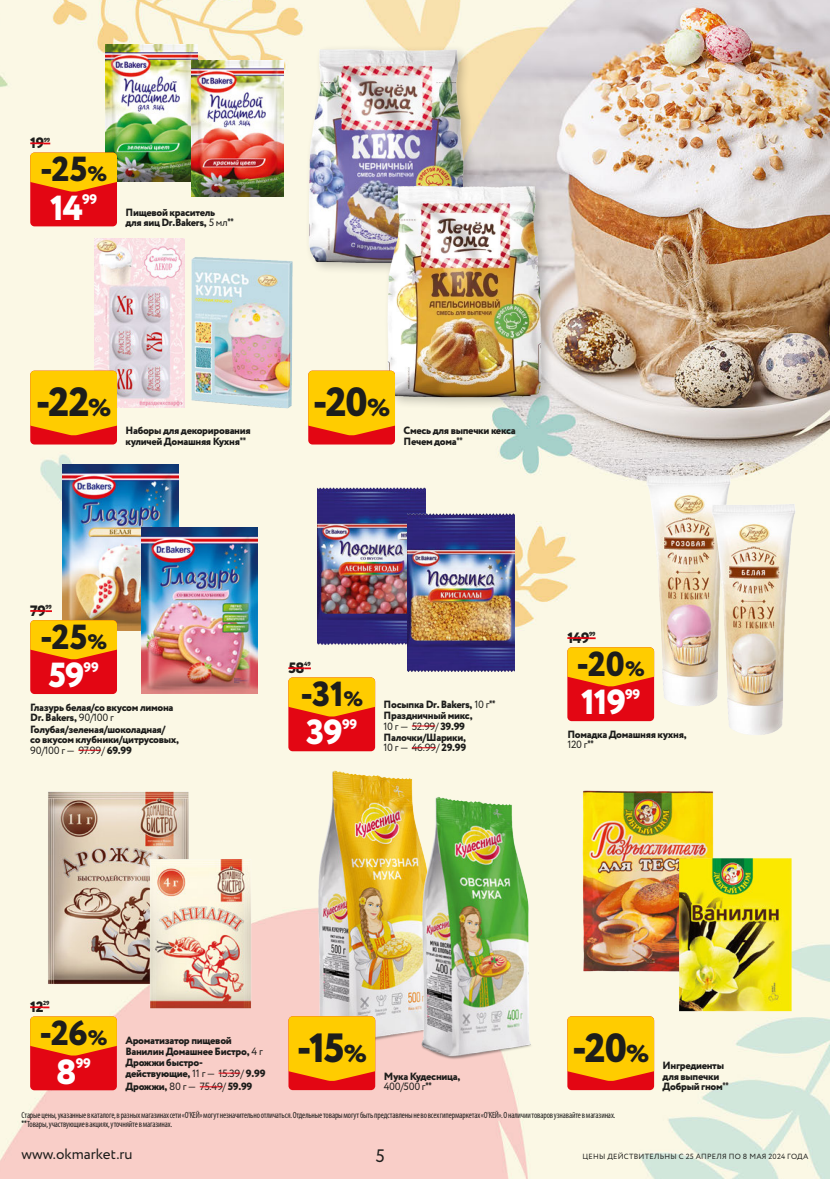
<style>
.page{position:relative;width:830px;height:1179px;background:#fff}
.page>*{position:absolute;margin:0;border:0;box-sizing:border-box;transform-origin:0 0}
.t1{font:800 40.8px "Circe";letter-spacing:-.03em;color:#1d1d1b}
.t2{font:800 34.8px "Circe";letter-spacing:-.005em;color:#1d1d1b}
.t3{font:800 34.8px "Circe";letter-spacing:-.03em;color:#fff}
.t4{font:18px "Circe";color:#1d1d1b}
.t5{font:15px "Circe";color:#1d1d1b}
.t6{font:800 15px "Circe";letter-spacing:-.03em;color:#1d1d1b}
.t7{font:800 13.95px "Circe";letter-spacing:-.03em;color:#fff}
.t8{font:800 10.5px/10.5px "Circe";letter-spacing:-.03em;color:#1d1d1b}
.t9{font:10.5px "Circe";color:#1d1d1b}
.t10{font:condensed 9px/9px "Myriad Pro";letter-spacing:-.015em;color:#1d1d1b;scale:.95 1}
.t11{font:7.5px "Circe";letter-spacing:.03em;color:#1d1d1b}
.t12{font:800 6px "Circe";letter-spacing:-.03em;color:#1d1d1b}
.s1{font-size:20.85px}
.s2{font-weight:400}
.s3{font-family:"PT Sans";font-weight:700;font-stretch:condensed}
.s4{font-size:24.45px}
.s5{font-weight:800}
.s6{font-family:"PT Sans";font-weight:700}
</style>
<div class="page">
<img style="left:0;top:0;width:830px;height:1179px">
<img style="left:317px;top:487px;width:108px;height:157px">
<img style="left:407px;top:513px;width:108px;height:158px">
<svg style="left:412px;top:725px;width:23px;height:1px"></svg>
<svg style="left:412px;top:747px;width:24px;height:1px"></svg>
<div style="left:288px;top:677px;width:87px;height:74px;background:#e30613;border-radius:4px"></div>
<svg style="left:288px;top:677px;width:87px;height:39px;background:#fbb604"></svg>
<svg style="left:288px;top:667px;width:23px;height:2px"></svg>
<img style="left:41px;top:786px;width:153px;height:203px">
<img style="left:146px;top:854px;width:110px;height:158px">
<svg style="left:219px;top:1072px;width:21px;height:1px"></svg>
<svg style="left:200px;top:1086px;width:23px;height:1px"></svg>
<div style="left:30px;top:1016px;width:87px;height:74px;background:#e30613;border-radius:4px"></div>
<svg style="left:30px;top:1016px;width:87px;height:39px;background:#fbb604"></svg>
<svg style="left:30px;top:1006px;width:19px;height:2px"></svg>
<img style="left:296px;top:766px;width:158px;height:292px">
<img style="left:402px;top:781px;width:150px;height:286px">
<div style="left:288px;top:1016px;width:87px;height:74px;background:#e30613;border-radius:4px"></div>
<svg style="left:288px;top:1016px;width:87px;height:65px;background:#fcbc02"></svg>
<img style="left:63px;top:464px;width:115px;height:166px">
<img style="left:142px;top:527px;width:115px;height:166px">
<svg style="left:78px;top:750px;width:23px;height:1px"></svg>
<div style="left:30px;top:620px;width:87px;height:74px;background:#e30613;border-radius:4px"></div>
<svg style="left:30px;top:620px;width:87px;height:39px;background:#fbb502"></svg>
<svg style="left:30px;top:610px;width:22px;height:2px"></svg>
<img style="left:620px;top:456px;width:144px;height:270px">
<img style="left:685px;top:482px;width:132px;height:273px">
<div style="left:567px;top:647px;width:87px;height:74px;background:#e30613;border-radius:4px"></div>
<svg style="left:567px;top:647px;width:87px;height:39px;background:#fbb503"></svg>
<hr style="left:567px;top:637px;width:22px;height:2px;background:#e30613">
<svg style="left:589px;top:637px;width:7px;height:2px"></svg>
<img style="left:580px;top:785px;width:136px;height:190px">
<img style="left:666px;top:830px;width:138px;height:208px">
<div style="left:567px;top:1016px;width:87px;height:74px;background:#e30613;border-radius:4px"></div>
<svg style="left:567px;top:1016px;width:87px;height:65px;background:#fcbd02"></svg>
<img style="left:105px;top:44px;width:93px;height:137px">
<img style="left:191px;top:60px;width:93px;height:137px">
<div style="left:30px;top:153px;width:87px;height:73px;background:#e30613;border-radius:4px"></div>
<svg style="left:30px;top:153px;width:87px;height:39px;background:#fbb202"></svg>
<svg style="left:30px;top:142px;width:20px;height:2px"></svg>
<img style="left:94px;top:238px;width:91px;height:169px">
<img style="left:184px;top:252px;width:111px;height:164px">
<div style="left:30px;top:371px;width:87px;height:73px;background:#e30613;border-radius:4px"></div>
<svg style="left:30px;top:371px;width:87px;height:64px;background:#fdbe01"></svg>
<div style="left:304px;top:44px;width:250px;height:366px;background:#1d1d1b;opacity:.25"></div>
<img style="left:300px;top:38px;width:204px;height:236px">
<img style="left:359px;top:159px;width:211px;height:252px">
<div style="left:308px;top:371px;width:87px;height:73px;background:#e30613;border-radius:4px"></div>
<svg style="left:308px;top:371px;width:87px;height:64px;background:#fdbe01"></svg>
<img style="left:0;top:249px;width:1px;height:180px">
<h3 class="t6" style="left:30px;top:133px;width:15px">19</h3>
<p class="t12" style="left:44px;top:135px;width:8px">99</p>
<h2 class="t2" style="left:40px;top:146px;width:68px">-25<span class="s1">%</span></h2>
<h3 class="t7" style="left:82px;top:190px;width:17px">99</h3>
<h2 class="t3" style="left:50px;top:184px;width:34px">14</h2>
<p class="t8" style="left:126px;top:208px;width:91px">Пищевой краситель</p>
<p class="t8" style="left:126px;top:218px;width:110px">для яиц Dr.Bakers, <span class="s2">5 мл</span><span class="s3">**</span></p>
<h1 class="t1" style="left:36px;top:374px;width:77px">-22<span class="s4">%</span></h1>
<p class="t8" style="left:126px;top:426px;width:127px">Наборы для декорирования куличей Домашняя Кухня<span class="s3">**</span></p>
<h1 class="t1" style="left:313px;top:374px;width:79px">-20<span class="s4">%</span></h1>
<p class="t8" style="left:403px;top:426px;width:114px">Смесь для выпечки кекса<br>Печем дома<span class="s3">**</span></p>
<h3 class="t6" style="left:30px;top:600px;width:17px">79</h3>
<p class="t12" style="left:45px;top:603px;width:8px">99</p>
<h2 class="t2" style="left:40px;top:613px;width:68px">-25<span class="s1">%</span></h2>
<h2 class="t3" style="left:48px;top:651px;width:38px">59</h2>
<h3 class="t7" style="left:84px;top:657px;width:17px">99</h3>
<p class="t8" style="left:30px;top:702px;width:150px">Глазурь белая/со вкусом лимона<br>Dr. Bakers, <span class="s2">90/100 г<br></span>Голубая/зеленая/шоколадная/<br>со вкусом клубники/цитрусовых,<br><span class="s2">90/100 г — 97.99/</span> 69.99</p>
<h3 class="t6" style="left:288px;top:658px;width:18px">58</h3>
<p class="t12" style="left:304px;top:660px;width:8px">49</p>
<h2 class="t2" style="left:300px;top:670px;width:64px">-31<span class="s1">%</span></h2>
<h3 class="t7" style="left:342px;top:714px;width:17px">99</h3>
<h2 class="t3" style="left:306px;top:709px;width:38px">39</h2>
<p class="t8" style="left:384px;top:699px;width:114px;line-height:10.9px">Посыпка Dr. Bakers, <span class="s2">10 г</span><span class="s3">**<br></span>Праздничный микс,<br><span class="s2">10 г — 52.99/</span> 39.99<br>Палочки/Шарики,</p>
<p class="t9" style="left:384px;top:740px;width:84px">10 г — 46.99/ <span class="s5">29.99</span></p>
<h3 class="t6" style="left:567px;top:628px;width:24px">149</h3>
<p class="t12" style="left:589px;top:630px;width:8px">99</p>
<h2 class="t2" style="left:577px;top:640px;width:70px">-20<span class="s1">%</span></h2>
<h2 class="t3" style="left:581px;top:679px;width:47px">119</h2>
<h3 class="t7" style="left:625px;top:684px;width:17px">99</h3>
<p class="t8" style="left:567px;top:729px;width:121px">Помадка Домашняя кухня,<br><span class="s2">120 г</span><span class="s3">**</span></p>
<h3 class="t6" style="left:30px;top:997px;width:15px">12</h3>
<p class="t12" style="left:43px;top:999px;width:8px">29</p>
<h2 class="t2" style="left:39px;top:1009px;width:70px">-26<span class="s1">%</span></h2>
<h3 class="t7" style="left:76px;top:1053px;width:17px">99</h3>
<h2 class="t3" style="left:56px;top:1048px;width:23px">8</h2>
<p class="t8" style="left:125px;top:1036px;width:142px">Ароматизатор пищевой<br>Ванилин Домашнее Бистро, <span class="s2">4 г<br></span>Дрожжи быстро&shy;действующие, <span class="s2">11 г — 15.39/</span> 9.99</p>
<p class="t8" style="left:125px;top:1082px;width:129px">Дрожжи, <span class="s2">80 г — 75.49/</span> 59.99</p>
<h1 class="t1" style="left:297px;top:1020px;width:71px">-15<span class="s4">%</span></h1>
<p class="t8" style="left:384px;top:1071px;width:78px">Мука Кудесница,<br><span class="s2">400/500 г</span><span class="s3">**</span></p>
<h1 class="t1" style="left:572px;top:1020px;width:79px">-20<span class="s4">%</span></h1>
<p class="t8" style="left:663px;top:1061px;width:68px">Ингредиенты для выпечки<br>Добрый гном<span class="s3">**</span></p>
<p class="t10" style="left:22px;top:1110px;width:626px">Старые цены, указанные в каталоге, в разных магазинах сети «О'КЕЙ» могут незначительно отличаться. Отдельные товары могут быть представлены не во всех гипермаркетах «О'КЕЙ». О наличии товаров узнавайте в магазинах. <span class="s6">**</span>Товары, участвующие в акциях, уточняйте в магазинах.</p>
<h3 class="t5" style="left:22px;top:1144px;width:113px">www.okmarket.ru</h3>
<h3 class="t4" style="left:375px;top:1143px;width:11px">5</h3>
<p class="t11" style="left:582px;top:1151px;width:227px">ЦЕНЫ ДЕЙСТВИТЕЛЬНЫ с 25 апреля по 8 мая 2024 ГОДА</p>
</div>
